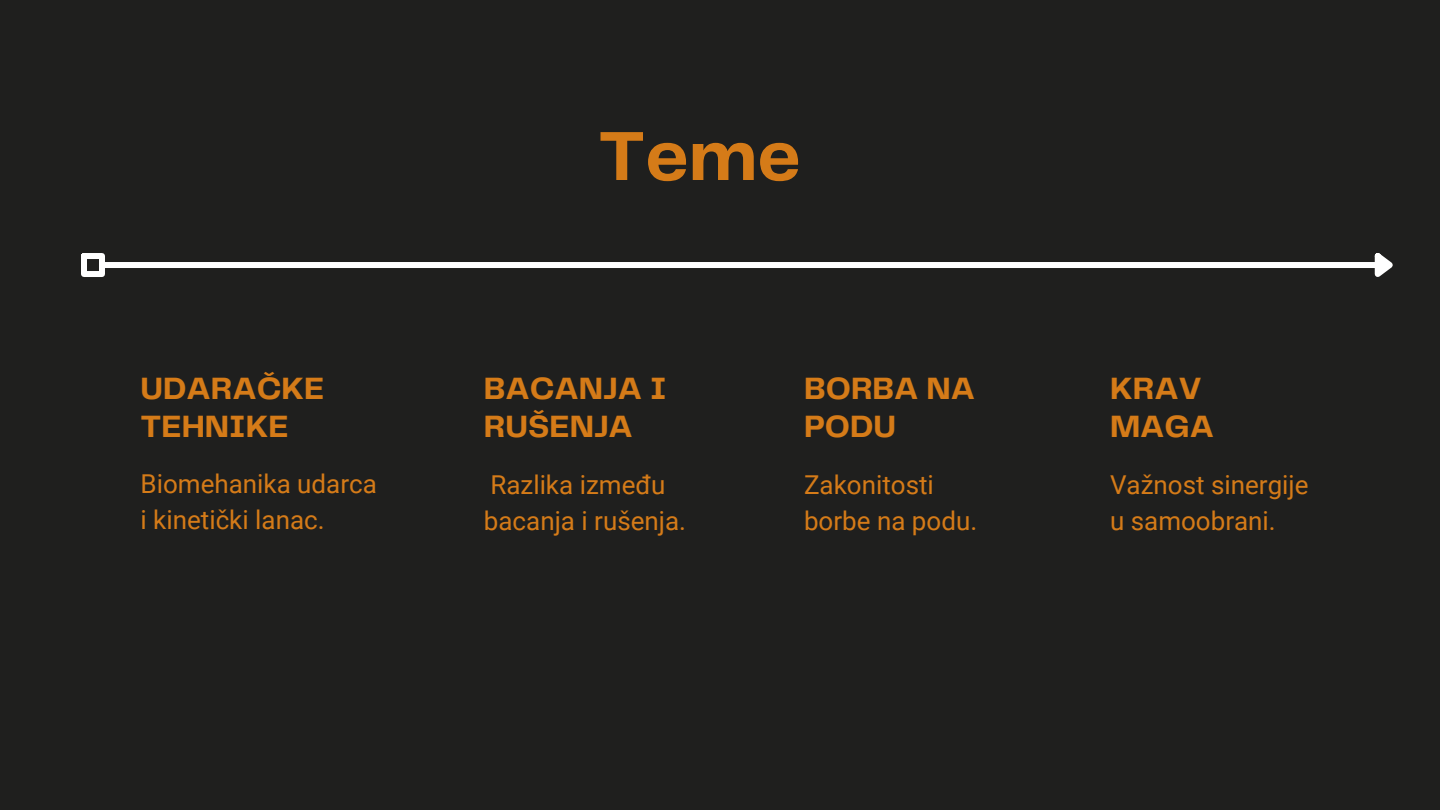
<style>
.page{position:relative;width:1440px;height:810px;background:#1f1f1e}
.page>*{position:absolute;margin:0;border:0;box-sizing:border-box;transform-origin:0 0}
.t1{font:700 72px "Telegraf";color:#d57b18}
.t2{font:700 32px/38.2px "Telegraf";color:#d57b18}
.t3{font:26px/36px "Roboto";color:#d57b18}
</style>
<div class="page">
<div style="left:104px;top:262px;width:1272px;height:6px;background:#fff"></div>
<div style="left:81px;top:253px;width:24px;height:24px;border:6px solid #fff"></div>
<svg style="left:1374px;top:253px;width:19px;height:24px"></svg>
<p class="t2" style="left:141px;top:371px;width:185px">UDARAČKE<br>TEHNIKE</p>
<p class="t3" style="left:141px;top:466px;width:238px">Biomehanika udarca i kinetički lanac.</p>
<p class="t1" style="left:598px;top:125px;width:204px">Teme</p>
<p class="t2" style="left:484px;top:371px;width:184px">BACANJA I<br>RUŠENJA</p>
<p class="t3" style="left:484px;top:467px;width:204px">Razlika između bacanja i rušenja.</p>
<p class="t2" style="left:804px;top:371px;width:173px">BORBA NA<br>PODU</p>
<p class="t3" style="left:804px;top:467px;width:175px">Zakonitosti borbe na podu.</p>
<p class="t2" style="left:1110px;top:371px;width:94px">KRAV</p>
<p class="t2" style="left:1110px;top:409px;width:106px">MAGA</p>
<p class="t3" style="left:1110px;top:467px;width:200px">Važnost sinergije u samoobrani.</p>
</div>
